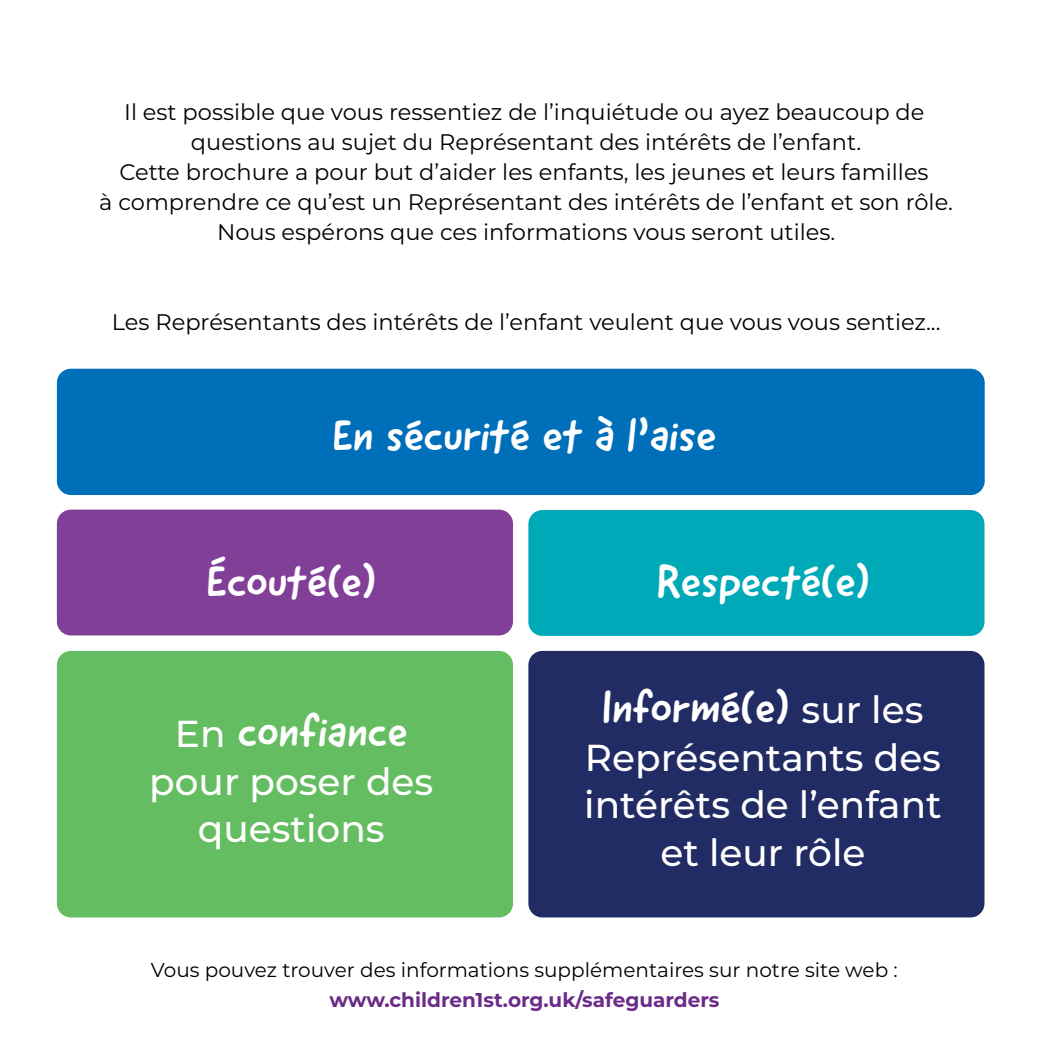
<style>
.page{position:relative;width:1049px;height:1049px;background:#fff}
.page>*{position:absolute;margin:0;border:0;box-sizing:border-box;transform-origin:0 0}
.Feel_1{font:45px "Good Dog New";color:#fff}
.Feel_1-2{font:500 37.5px/47.5px "Montserrat";color:#fff;text-align:center}
.Body{font:22.5px/30px "Montserrat";color:#000;text-align:center}
.Body-2{font:20px/30px "Montserrat";color:#000;text-align:center}
.s1{font-family:"Montserrat";font-weight:500;font-size:37.5px}
.s2{font-weight:700;color:#6b2b88}
</style>
<div class="page">
<div style="left:57px;top:369px;width:928px;height:126px;background:#006fba;border-radius:14px"></div>
<div style="left:57px;top:651px;width:456px;height:266px;background:#64bd60;border-radius:14px"></div>
<div style="left:528px;top:651px;width:456px;height:266px;background:#222c64;border-radius:14px"></div>
<div style="left:528px;top:510px;width:456px;height:126px;background:#00a9b7;border-radius:14px"></div>
<div style="left:57px;top:510px;width:456px;height:125px;background:#823f98;border-radius:14px"></div>
<p class="Body" style="left:99px;top:96px;width:855px">Il est possible que vous ressentiez de l’inquiétude ou ayez beaucoup de questions au sujet du Représentant des intérêts de l’enfant.<br>Cette brochure a pour but d’aider les enfants, les jeunes et leurs familles<br>à comprendre ce qu’est un Représentant des intérêts de l’enfant et son rôle.<br>Nous espérons que ces informations vous seront utiles.</p>
<p class="Body" style="left:112px;top:306px;width:830px">Les Représentants des intérêts de l’enfant veulent que vous vous sentiez...</p>
<p class="Feel_1" style="left:333px;top:406px;width:385px">En sécurité et à l’aise</p>
<p class="Feel_1" style="left:207px;top:552px;width:170px">Écouté(e)</p>
<p class="Feel_1" style="left:175px;top:702px;width:234px"><span class="s1">En</span> confiance</p>
<p class="Feel_1-2" style="left:149px;top:756px;width:286px">pour poser des questions</p>
<p class="Feel_1" style="left:656px;top:552px;width:215px">Respecté(e)</p>
<p class="Feel_1" style="left:602px;top:678px;width:322px">Informé(e) <span class="s1">sur les</span></p>
<p class="Feel_1-2" style="left:584px;top:732px;width:359px">Représentants des intérêts de l’enfant et leur rôle</p>
<p class="Body-2" style="left:151px;top:954px;width:748px">Vous pouvez trouver des informations supplémentaires sur notre site web : <span class="s2">www.children1st.org.uk/safeguarders</span></p>
</div>
